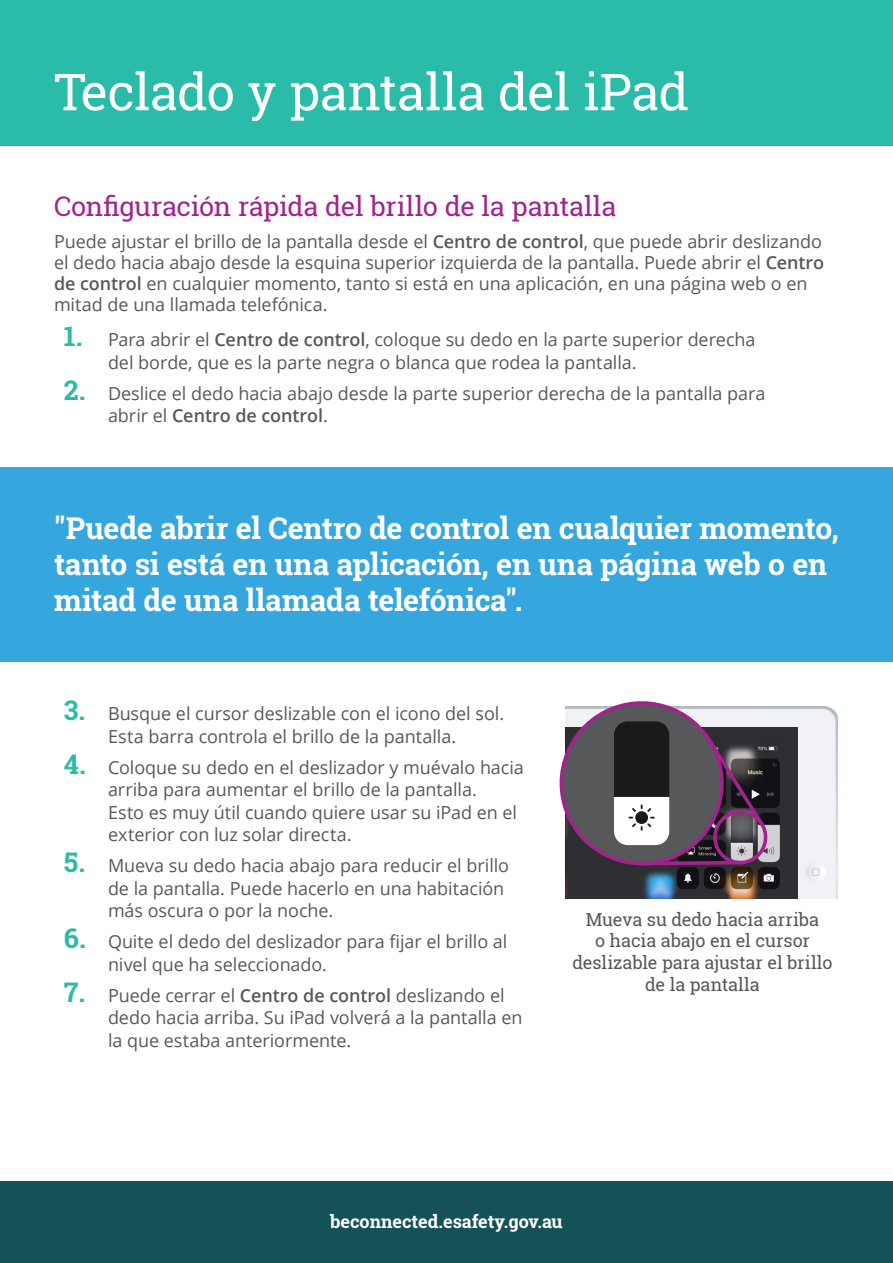
<style>
.page{position:relative;width:893px;height:1263px;background:#fff}
.page>*{position:absolute;margin:0;border:0;box-sizing:border-box;transform-origin:0 0}
.t1{font:51px "Roboto Slab";letter-spacing:-.015em;color:#fff}
.t2{font:700 30px/36px "Roboto Slab";letter-spacing:-.005em;color:#fff}
.t3{font:27px "Roboto Slab";letter-spacing:-.01em;color:#a3228e}
.t4{font:18px/22.5px "Open Sans";letter-spacing:-.005em;color:#57585a}
.t5{font:18px/21.6px "Roboto Slab";letter-spacing:-.005em;color:#57585a;text-align:center}
.t6{font:700 18px "Roboto Slab";color:#fff}
.s1{font-weight:600}
.s2{font-family:"Roboto Slab";font-weight:700;font-size:27px;color:#2abca8}
</style>
<div class="page">
<div style="left:0;top:1181px;width:893px;height:82px;background:#155257"></div>
<div style="left:0;top:0;width:893px;height:145px;background:#2abca8"></div>
<div style="left:0;top:467px;width:893px;height:194px;background:#35a7de"></div>
<img style="left:774px;top:706px;width:64px;height:192px">
<img style="left:566px;top:880px;width:39px;height:18px">
<img style="left:605px;top:727px;width:193px;height:171px">
<svg style="left:559px;top:701px;width:215px;height:179px"></svg>
<h1 class="t1" style="left:54px;top:57px;width:636px">Teclado y pantalla del iPad</h1>
<h3 class="t3" style="left:54px;top:188px;width:564px">Configuración rápida del brillo de la pantalla</h3>
<p class="t4" style="left:54px;top:230px;width:772px;line-height:21px">Puede ajustar el brillo de la pantalla desde el <span class="s1">Centro de control</span>, que puede abrir deslizando el dedo hacia abajo desde la esquina superior izquierda de la pantalla. Puede abrir el <span class="s1">Centro de control</span> en cualquier momento, tanto si está en una aplicación, en una página web o en mitad de una llamada telefónica.</p>
<p class="t4" style="left:108px;top:328px;width:649px;text-indent:-44px"><span class="s2">1.</span> Para abrir el <span class="s1">Centro de control</span>, coloque su dedo en la parte superior derecha del borde, que es la parte negra o blanca que rodea la pantalla.</p>
<p class="t4" style="left:108px;top:381px;width:659px;text-indent:-44px"><span class="s2">2.</span> Deslice el dedo hacia abajo desde la parte superior derecha de la pantalla para abrir el <span class="s1">Centro de control</span>.</p>
<h2 class="t2" style="left:54px;top:510px;width:786px">"Puede abrir el Centro de control en cualquier momento, tanto si está en una aplicación, en una página web o en mitad de una llamada telefónica".</h2>
<p class="t4" style="left:64px;top:702px;width:442px;text-align:center"><span class="s2">3.</span> Busque el cursor deslizable con el icono del sol.<br>Esta barra controla el brillo de la pantalla.</p>
<p class="t4" style="left:108px;top:756px;width:417px;text-indent:-44px"><span class="s2">4.</span> Coloque su dedo en el deslizador y muévalo hacia arriba para aumentar el brillo de la pantalla.<br>Esto es muy útil cuando quiere usar su iPad en el exterior con luz solar directa.</p>
<p class="t4" style="left:108px;top:854px;width:403px;text-indent:-44px"><span class="s2">5.</span> Mueva su dedo hacia abajo para reducir el brillo de la pantalla. Puede hacerlo en una habitación más oscura o por la noche.</p>
<p class="t4" style="left:108px;top:930px;width:401px;text-indent:-44px"><span class="s2">6.</span> Quite el dedo del deslizador para fijar el brillo al nivel que ha seleccionado.</p>
<p class="t4" style="left:108px;top:984px;width:416px;text-indent:-44px"><span class="s2">7.</span> Puede cerrar el <span class="s1">Centro de control</span> deslizando el dedo hacia arriba. Su iPad volverá a la pantalla en la que estaba anteriormente.</p>
<p class="t5" style="left:572px;top:908px;width:261px">Mueva su dedo hacia arriba<br>o hacia abajo en el cursor deslizable para ajustar el brillo de la pantalla</p>
<p class="t6" style="left:330px;top:1209px;width:234px">beconnected.esafety.gov.au</p>
</div>
